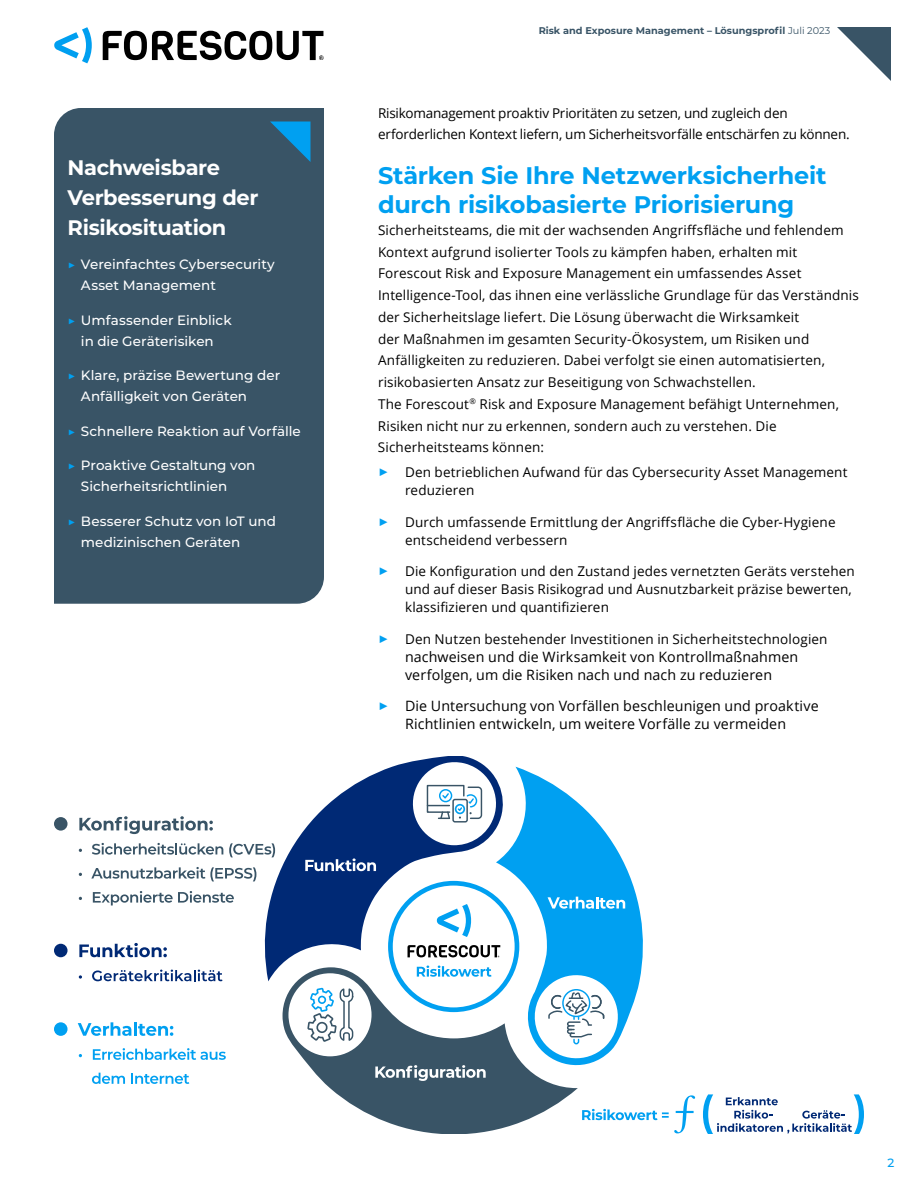
<style>
.page{position:relative;width:918px;height:1188px;background:#fff}
.page>*{position:absolute;margin:0;border:0;box-sizing:border-box;transform-origin:0 0}
.t1{font:700 24px/28.8px "Montserrat";letter-spacing:-.01em;color:#00a0f1}
.t2{font:700 21px/30px "Montserrat";letter-spacing:-.015em;color:#fff}
.t3{font:14.25px/18px "Open Sans";letter-spacing:.01em;color:#000}
.t4{font:13.5px/21.8px "Open Sans";letter-spacing:.01em;color:#000}
.t5{font:500 13.5px/21px "Montserrat";color:#fff}
.t6{font:13.5px/21.8px "Open Sans";letter-spacing:-.015em;color:#000}
.t7{font:500 12px "Montserrat";color:#00a0f1}
.t8{font:700 9.75px "Montserrat";color:#395466}
.s1{font-weight:400;color:#00a0f1}
.s2{font-weight:400}
.s3{font-family:"Montserrat";font-size:18px;color:#00a0f1}
</style>
<div class="page">
<svg style="left:837px;top:27px;width:54px;height:54px"></svg>
<svg style="left:54px;top:27px;width:38px;height:36px"></svg>
<svg style="left:103px;top:31px;width:221px;height:29px"></svg>
<svg style="left:264px;top:756px;width:232px;height:225px;fill:#002975"></svg>
<svg style="left:407px;top:762px;width:89px;height:83px"></svg>
<svg style="left:283px;top:967px;width:295px;height:167px;fill:#395466"></svg>
<svg style="left:284px;top:973px;width:88px;height:83px"></svg>
<svg style="left:496px;top:767px;width:147px;height:305px;fill:#00a0f1"></svg>
<svg style="left:533px;top:969px;width:86px;height:95px"></svg>
<svg style="left:582px;top:1095px;width:113px;height:38px"></svg>
<svg style="left:703px;top:1094px;width:161px;height:40px"></svg>
<div style="left:390px;top:883px;width:127px;height:127px;background:#fff;border-radius:50%"></div>
<div style="left:388px;top:881px;width:131px;height:131px;border:5px solid #00a0f1;border-radius:50%"></div>
<svg style="left:417px;top:966px;width:75px;height:11px"></svg>
<svg style="left:436px;top:904px;width:36px;height:33px"></svg>
<svg style="left:408px;top:945px;width:92px;height:12px"></svg>
<svg style="left:375px;top:1065px;width:111px;height:16px"></svg>
<svg style="left:305px;top:858px;width:71px;height:13px"></svg>
<svg style="left:548px;top:897px;width:77px;height:12px"></svg>
<svg style="left:79px;top:816px;width:134px;height:18px"></svg>
<svg style="left:92px;top:843px;width:131px;height:12px"></svg>
<svg style="left:229px;top:843px;width:46px;height:14px"></svg>
<svg style="left:91px;top:867px;width:165px;height:14px"></svg>
<svg style="left:93px;top:891px;width:141px;height:14px"></svg>
<div style="left:54px;top:817px;width:14px;height:14px;background:#395466;border-radius:50%"></div>
<svg style="left:79px;top:943px;width:88px;height:14px"></svg>
<svg style="left:79px;top:975px;width:3px;height:4px"></svg>
<svg style="left:92px;top:970px;width:130px;height:11px"></svg>
<div style="left:54px;top:944px;width:14px;height:13px;background:#002975;border-radius:50%"></div>
<svg style="left:78px;top:1022px;width:53px;height:14px"></svg>
<hr style="left:134px;top:1022px;width:3px;height:14px;background:#00a0f1">
<svg style="left:138px;top:1024px;width:35px;height:12px"></svg>
<svg style="left:93px;top:1048px;width:133px;height:12px"></svg>
<svg style="left:92px;top:1073px;width:33px;height:11px"></svg>
<svg style="left:131px;top:1073px;width:58px;height:11px"></svg>
<div style="left:54px;top:1022px;width:14px;height:14px;background:#00a0f1;border-radius:50%"></div>
<div style="left:54px;top:108px;width:270px;height:496px;background:#395466"></div>
<svg style="left:270px;top:122px;width:40px;height:40px;background:#1d79a9"></svg>
<h2 class="t2" style="left:68px;top:151px;width:193px">Nachweisbare<br>Verbesserung der<br>Risikosituation</h2>
<p class="t5" style="left:81px;top:254px;width:195px;text-indent:-14px"><span class="s1">▶</span> Vereinfachtes Cybersecurity<br>Asset Management</p>
<p class="t5" style="left:67px;top:309px;width:166px;text-align:center"><span class="s1">▶</span> Umfassender Einblick in die Geräterisiken</p>
<p class="t5" style="left:81px;top:365px;width:201px;text-indent:-14px"><span class="s1">▶</span> Klare, präzise Bewertung der<br>Anfälligkeit von Geräten</p>
<p class="t5" style="left:67px;top:420px;width:235px"><span class="s1">▶</span> Schnellere Reaktion auf Vorfälle</p>
<p class="t5" style="left:81px;top:455px;width:176px;text-indent:-14px"><span class="s1">▶</span> Proaktive Gestaltung von<br>Sicherheitsrichtlinien</p>
<p class="t5" style="left:81px;top:510px;width:197px;text-indent:-14px"><span class="s1">▶</span> Besserer Schutz von IoT und medizinischen Geräten</p>
<p class="t8" style="left:539px;top:23px;width:293px">Risk and Exposure Management – Lösungsprofil <span class="s2">Juli 2023</span></p>
<p class="t6" style="left:378px;top:102px;width:473px">Risikomanagement proaktiv Prioritäten zu setzen, und zugleich den erforderlichen Kontext liefern, um Sicherheitsvorfälle entschärfen zu können.</p>
<h1 class="t1" style="left:378px;top:160px;width:450px">Stärken Sie Ihre Netzwerksicherheit durch risikobasierte Priorisierung</h1>
<p class="t4" style="left:378px;top:219px;width:482px">Sicherheitsteams, die mit der wachsenden Angriffsfläche und fehlendem Kontext aufgrund isolierter Tools zu kämpfen haben, erhalten mit Forescout Risk and Exposure Management ein umfassendes Asset Intelligence-Tool, das ihnen eine verlässliche Grundlage für das Verständnis der Sicherheitslage liefert. Die Lösung überwacht die Wirksamkeit<br>der Maßnahmen im gesamten Security-Ökosystem, um Risiken und Anfälligkeiten zu reduzieren. Dabei verfolgt sie einen automatisierten, risikobasierten Ansatz zur Beseitigung von Schwachstellen.<br>The Forescout<sup>®</sup> Risk and Exposure Management befähigt Unternehmen, Risiken nicht nur zu erkennen, sondern auch zu verstehen. Die Sicherheitsteams können:</p>
<p class="t4" style="left:405px;top:463px;width:444px;line-height:18px;text-indent:-27px"><span class="s3">▶</span> Den betrieblichen Aufwand für das Cybersecurity Asset Management reduzieren</p>
<p class="t4" style="left:405px;top:512px;width:432px;line-height:18px;text-indent:-27px"><span class="s3">▶</span> Durch umfassende Ermittlung der Angriffsfläche die Cyber-Hygiene entscheidend verbessern</p>
<p class="t4" style="left:405px;top:562px;width:451px;line-height:18px;text-indent:-27px"><span class="s3">▶</span> Die Konfiguration und den Zustand jedes vernetzten Geräts verstehen und auf dieser Basis Risikograd und Ausnutzbarkeit präzise bewerten, klassifizieren und quantifizieren</p>
<p class="t4" style="left:378px;top:628px;width:451px"><span class="s3">▶</span> Den Nutzen bestehender Investitionen in Sicherheitstechnologien</p>
<p class="t3" style="left:405px;top:647px;width:395px">nachweisen und die Wirksamkeit von Kontrollmaßnahmen verfolgen, um die Risiken nach und nach zu reduzieren</p>
<p class="t3" style="left:378px;top:697px;width:442px;text-align:center"><span class="s3">▶</span> Die Untersuchung von Vorfällen beschleunigen und proaktive<br>Richtlinien entwickeln, um weitere Vorfälle zu vermeiden</p>
<p class="t7" style="left:888px;top:1154px;width:8px">2</p>
</div>
